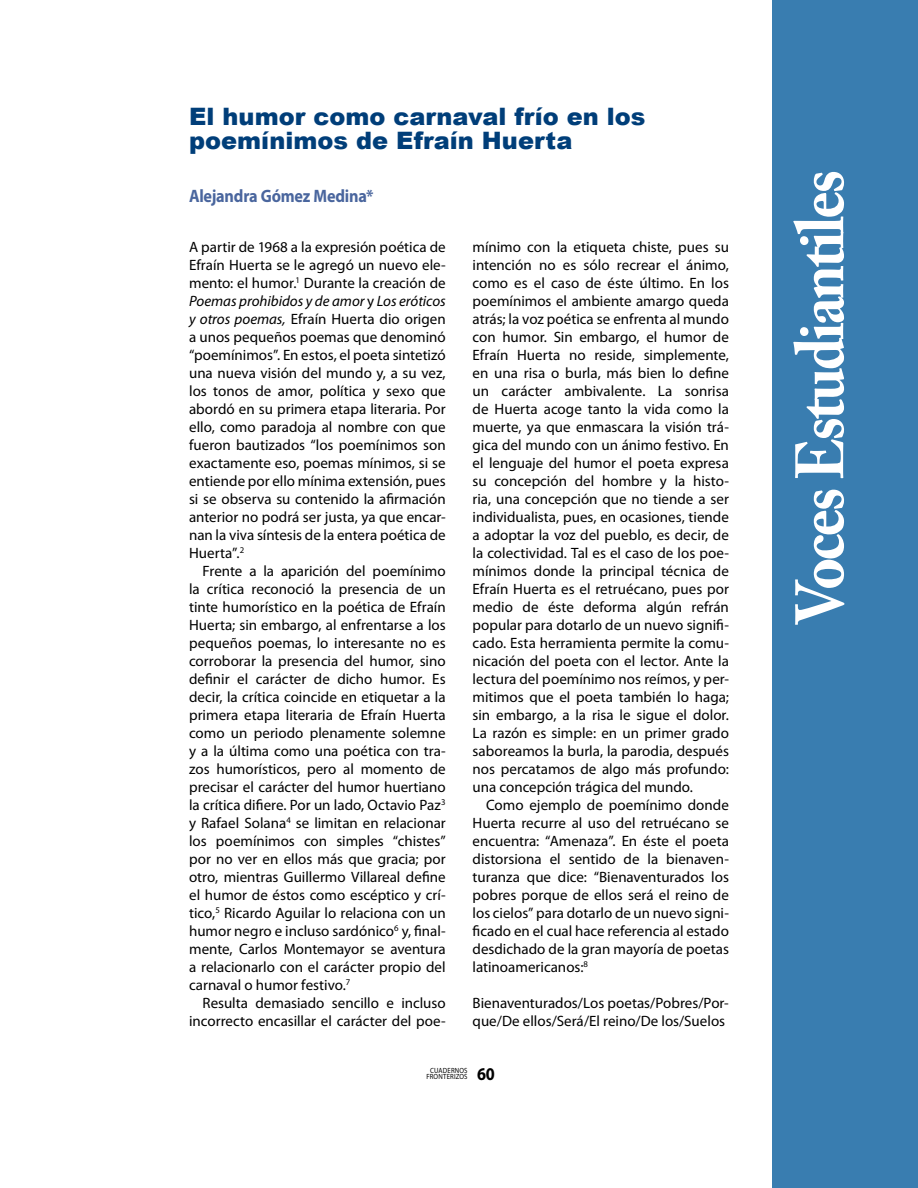
<style>
.page{position:relative;width:918px;height:1188px;background:#fff}
.page>*{position:absolute;margin:0;border:0;box-sizing:border-box;transform-origin:0 0}
.t1{font:700 67.5px "Adobe Caslon Pro";letter-spacing:-.04em;color:#fff;scale:.9 1}
.t2{font:900 24px/24px "Arial";color:#003e79}
.t3{font:700 18px "Myriad Pro";letter-spacing:-.015em;color:#4a669e;scale:.9 1}
.t4{font:700 18px "Myriad Pro";color:#000;scale:.9 1}
.t5{font:15px/18px "Myriad Pro";color:#000;text-align:justify}
.t6{font:7.5px/6px "Myriad Pro";letter-spacing:.02em;color:#000;text-align:center;scale:.9 1}
.s1{font-style:italic}
</style>
<div class="page">
<div style="left:772px;top:0;width:146px;height:1188px;background:#397db0"></div>
<h2 class="t2" style="left:189px;top:104px;width:458px">El humor como carnaval frío en los poemínimos de Efraín Huerta</h2>
<p class="t3" style="left:189px;top:184px;width:207px">Alejandra Gómez Medina*</p>
<p class="t5" style="left:189px;top:238px;width:258px">A partir de 1968 a la expresión poética de Efraín Huerta se le agregó un nuevo ele&shy;mento: el humor.<sup>1</sup> Durante la creación de <span class="s1">Poemas prohibidos y de amor</span> y <span class="s1">Los eróticos y otros poemas,</span> Efraín Huerta dio origen a unos pequeños poemas que denominó “poemínimos”. En estos, el poeta sintetizó una nueva visión del mundo y, a su vez, los tonos de amor, política y sexo que abordó en su primera etapa literaria. Por ello, como paradoja al nombre con que fueron bautizados “los poemínimos son exactamente eso, poemas mínimos, si se entiende por ello mínima extensión, pues si se observa su contenido la afirmación anterior no podrá ser justa, ya que encar&shy;nan la viva síntesis de la entera poética de Huerta”.<sup>2</sup></p>
<p class="t5" style="left:189px;top:562px;width:258px;text-indent:14px">Frente a la aparición del poemínimo la crítica reconoció la presencia de un tinte humorístico en la poética de Efraín Huerta; sin embargo, al enfrentarse a los pequeños poemas, lo interesante no es corroborar la presencia del humor, sino definir el carácter de dicho humor. Es decir, la crítica coincide en etiquetar a la primera etapa literaria de Efraín Huerta como un periodo plenamente solemne y a la última como una poética con tra&shy;zos humorísticos, pero al momento de precisar el carácter del humor huertiano la crítica difiere. Por un lado, Octavio Paz<sup>3 </sup>y Rafael Solana<sup>4</sup> se limitan en relacionar los poemínimos con simples “chistes” por no ver en ellos más que gracia; por otro, mientras Guillermo Villareal define el humor de éstos como escéptico y crí&shy;tico,<sup>5</sup> Ricardo Aguilar lo relaciona con un humor negro e incluso sardónico<sup>6</sup> y, final&shy;mente, Carlos Montemayor se aventura a relacionarlo con el carácter propio del carnaval o humor festivo.<sup>7</sup></p>
<p class="t5" style="left:189px;top:994px;width:258px;text-align:right">Resulta demasiado sencillo e incluso incorrecto encasillar el carácter del poe-</p>
<p class="t5" style="left:473px;top:238px;width:258px">mínimo con la etiqueta chiste, pues su intención no es sólo recrear el ánimo, como es el caso de éste último. En los poemínimos el ambiente amargo queda atrás; la voz poética se enfrenta al mundo con humor. Sin embargo, el humor de Efraín Huerta no reside, simplemente, en una risa o burla, más bien lo define un carácter ambivalente. La sonrisa de Huerta acoge tanto la vida como la muerte, ya que enmascara la visión trá&shy;gica del mundo con un ánimo festivo. En el lenguaje del humor el poeta expresa su concepción del hombre y la histo&shy;ria, una concepción que no tiende a ser individualista, pues, en ocasiones, tiende a adoptar la voz del pueblo, es decir, de la colectividad. Tal es el caso de los poe&shy;mínimos donde la principal técnica de Efraín Huerta es el retruécano, pues por medio de éste deforma algún refrán popular para dotarlo de un nuevo signifi&shy;cado. Esta herramienta permite la comu&shy;nicación del poeta con el lector. Ante la lectura del poemínimo nos reímos, y per&shy;mitimos que el poeta también lo haga; sin embargo, a la risa le sigue el dolor.<br>La razón es simple: en un primer grado saboreamos la burla, la parodia, después nos percatamos de algo más profundo: una concepción trágica del mundo.</p>
<p class="t5" style="left:473px;top:796px;width:258px;text-indent:14px">Como ejemplo de poemínimo donde Huerta recurre al uso del retruécano se encuentra: “Amenaza”. En éste el poeta distorsiona el sentido de la bienaven&shy;turanza que dice: “Bienaventurados los pobres porque de ellos será el reino de los cielos” para dotarlo de un nuevo signi&shy;ficado en el cual hace referencia al estado desdichado de la gran mayoría de poetas latinoamericanos:<sup>8</sup></p>
<p class="t5" style="left:473px;top:994px;width:258px">Bienaventurados/Los poetas/Pobres/Por&shy;que/De ellos/Será/El reino/De los/Suelos</p>
<p class="t6" style="left:426px;top:1067px;width:47px">CUADERNOS<br>FronterIZOS</p>
<p class="t4" style="left:477px;top:1062px;width:21px">60</p>
<h1 class="t1" style="left:780px;top:624px;width:506px;rotate:-90deg">Voces Estudiantiles</h1>
</div>
